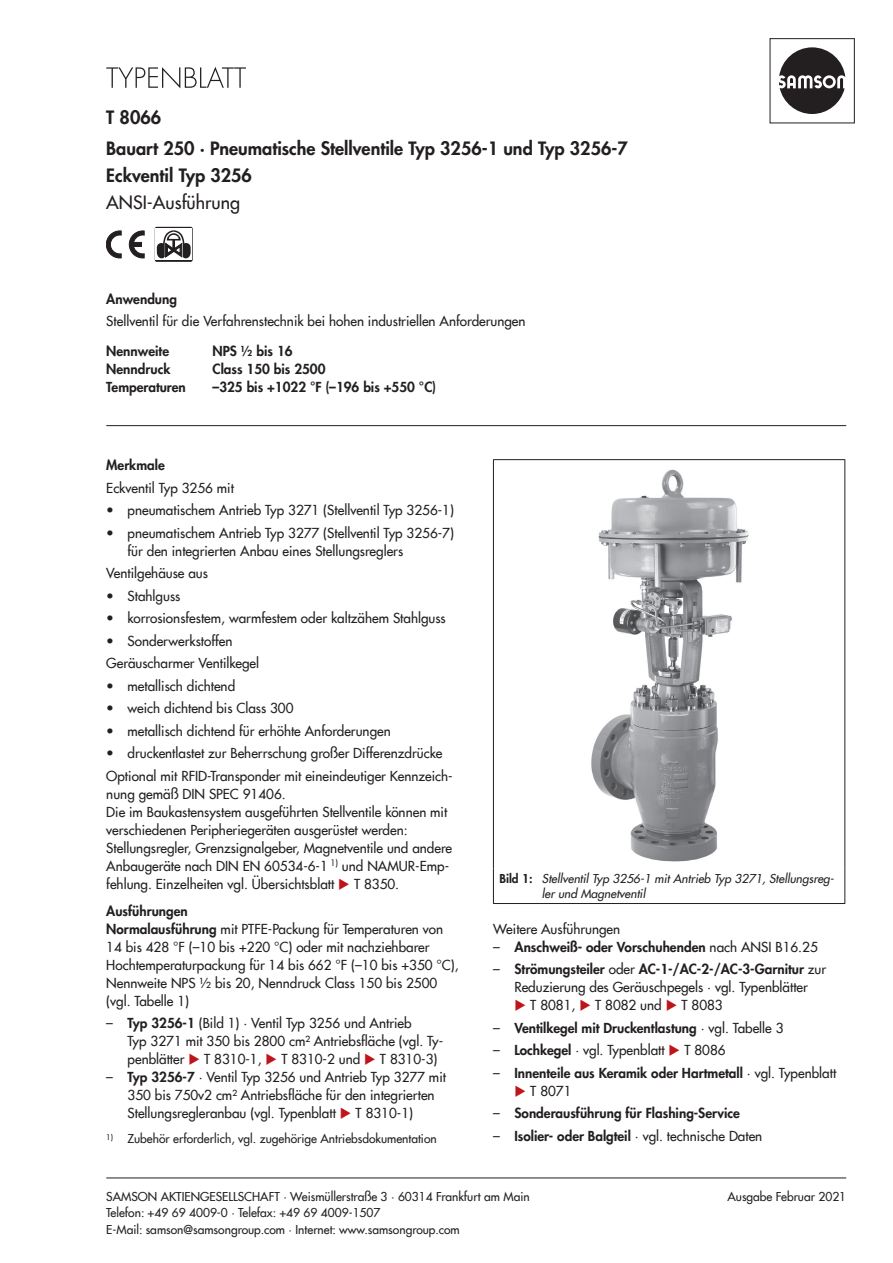
<style>
.page{position:relative;width:893px;height:1263px;background:#fff}
.page>*{position:absolute;margin:0;border:0;box-sizing:border-box;transform-origin:0 0}
.t1{font:800 18px/27px "Futura Com";color:#231f20}
.t2{font:500 18px "Futura Com";color:#231f20}
.t3{font:500 13.5px/18px "Futura Com";color:#231f20}
.t4{font:800 13.5px "Futura Com";color:#231f20}
.t5{font:500 12px/16.5px "Futura Com";color:#231f20}
.t6{font:italic 500 12px/15px "Futura Com";color:#231f20}
.s1{color:#be151b}
.s2{font-weight:800}
.s3{font-weight:800;font-style:normal}
.s4{font-weight:500}
</style>
<div class="page">
<svg style="left:106px;top:67px;width:140px;height:21px"></svg>
<div style="left:770px;top:38px;width:85px;height:85px;border:1px solid #231f20"></div>
<svg style="left:779px;top:47px;width:66px;height:67px"></svg>
<hr style="left:106px;top:425px;width:740px;height:1px;background:#231f20">
<hr style="left:106px;top:1177px;width:740px;height:1px;background:#231f20">
<svg style="left:155px;top:227px;width:38px;height:35px"></svg>
<svg style="left:106px;top:231px;width:15px;height:27px"></svg>
<svg style="left:129px;top:231px;width:15px;height:27px"></svg>
<hr style="left:131px;top:242px;width:10px;height:4px;background:#231f20">
<hr style="left:493px;top:459px;width:352px;height:1px;background:#231f20">
<hr style="left:493px;top:460px;width:1px;height:408px;background:#231f20">
<hr style="left:844px;top:460px;width:1px;height:408px;background:#231f20">
<hr style="left:493px;top:868px;width:1px;height:35px;background:#231f20">
<hr style="left:844px;top:868px;width:1px;height:35px;background:#231f20">
<hr style="left:493px;top:903px;width:352px;height:1px;background:#231f20">
<img style="left:591px;top:469px;width:158px;height:393px">
<h1 class="t1" style="left:106px;top:103px;width:56px">T 8066</h1>
<h1 class="t1" style="left:106px;top:134px;width:523px">Bauart 250 · Pneumatische Stellventile Typ 3256‑1 und Typ 3256‑7<br>Eckventil Typ 3256</h1>
<h1 class="t2" style="left:106px;top:189px;width:135px">ANSI-Ausführung</h1>
<p class="t4" style="left:106px;top:289px;width:72px">Anwendung</p>
<p class="t3" style="left:106px;top:312px;width:421px">Stellventil für die Verfahrenstechnik bei hohen industriellen Anforderungen</p>
<p class="t4" style="left:106px;top:340px;width:64px">Nennweite</p>
<p class="t4" style="left:213px;top:340px;width:82px">NPS ½ bis 16</p>
<p class="t4" style="left:106px;top:358px;width:66px">Nenndruck</p>
<p class="t4" style="left:213px;top:358px;width:114px">Class 150 bis 2500</p>
<p class="t4" style="left:106px;top:376px;width:81px">Temperaturen</p>
<p class="t4" style="left:213px;top:376px;width:225px">–325 bis +1022 °F (–196 bis +550 °C)</p>
<p class="t4" style="left:106px;top:455px;width:60px">Merkmale</p>
<p class="t3" style="left:106px;top:478px;width:129px">Eckventil Typ 3256 mit</p>
<p class="t3" style="left:106px;top:501px;width:349px">• pneumatischem Antrieb Typ 3271 (Stellventil Typ 3256‑1)</p>
<p class="t3" style="left:128px;top:523px;width:328px;text-indent:-21px">• pneumatischem Antrieb Typ 3277 (Stellventil Typ 3256‑7) für den integrierten Anbau eines Stellungsreglers</p>
<p class="t3" style="left:106px;top:564px;width:103px">Ventilgehäuse aus</p>
<p class="t3" style="left:106px;top:586px;width:76px">• Stahlguss</p>
<p class="t3" style="left:106px;top:609px;width:341px">• korrosionsfestem, warmfestem oder kaltzähem Stahlguss</p>
<p class="t3" style="left:106px;top:629px;width:154px;line-height:22.5px">• Sonderwerkstoffen<br>Geräuscharmer Ventilkegel</p>
<p class="t3" style="left:106px;top:676px;width:130px">• metallisch dichtend</p>
<p class="t3" style="left:106px;top:699px;width:189px">• weich dichtend bis Class 300</p>
<p class="t3" style="left:106px;top:721px;width:286px">• metallisch dichtend für erhöhte Anforderungen</p>
<p class="t3" style="left:106px;top:741px;width:348px;line-height:22.5px">• druckentlastet zur Beherrschung großer Differenzdrücke<br>Optional mit RFID-Transponder mit eineindeutiger Kennzeich-</p>
<p class="t3" style="left:106px;top:784px;width:347px">nung gemäß DIN SPEC 91406.<br>Die im Baukastensystem ausgeführten Stellventile können mit verschiedenen Peripheriegeräten ausgerüstet werden:<br>Stellungsregler, Grenzsignalgeber, Magnetventile und andere Anbaugeräte nach DIN EN 60534‑6‑1 <sup>1)</sup> und NAMUR-Emp&shy;fehlung. Einzelheiten vgl. Übersichtsblatt <span class="s1">◆</span> T 8350.</p>
<p class="t3" style="left:106px;top:901px;width:354px"><span class="s2">Ausführungen<br>Normalausführung</span> mit PTFE-Packung für Temperaturen von 14 bis 428 °F (–10 bis +220 °C) oder mit nachziehbarer Hochtemperaturpackung für 14 bis 662 °F (–10 bis +350 °C), Nennweite NPS ½ bis 20, Nenndruck Class 150 bis 2500 (vgl. Tabelle 1)</p>
<p class="t3" style="left:128px;top:1014px;width:317px;text-indent:-21px">– <span class="s2">Typ 3256‑1</span> (Bild 1) · Ventil Typ 3256 und Antrieb<br>Typ 3271 mit 350 bis 2800 cm² Antriebsfläche (vgl. Ty&shy;penblätter <span class="s1">◆</span> T 8310‑1, <span class="s1">◆</span> T 8310‑2 und <span class="s1">◆</span> T 8310‑3)</p>
<p class="t3" style="left:128px;top:1068px;width:320px;text-indent:-21px">– <span class="s2">Typ 3256‑7</span> · Ventil Typ 3256 und Antrieb Typ 3277 mit<br>350 bis 750v2 cm² Antriebsfläche für den integrierten<br>Stellungsregleranbau (vgl. Typenblatt <span class="s1">◆</span> T 8310‑1)</p>
<p class="t6" style="left:542px;top:870px;width:293px;text-indent:-43px"><span class="s3">Bild 1:</span> Stellventil Typ 3256‑1 mit Antrieb Typ 3271, Stellungsreg‑ ler und Magnetventil</p>
<p class="t3" style="left:493px;top:919px;width:129px">Weitere Ausführungen</p>
<p class="t4" style="left:493px;top:937px;width:326px"><span class="s4">–</span> Anschweiß- oder Vorschuhenden <span class="s4">nach ANSI B16.25</span></p>
<p class="t3" style="left:493px;top:960px;width:334px;text-align:center">– <span class="s2">Strömungsteiler</span> oder <span class="s2">AC-1-/AC-2-/AC-3-Garnitur</span> zur<br>Reduzierung des Geräuschpegels · vgl. Typenblätter</p>
<p class="t3" style="left:514px;top:996px;width:210px"><span class="s1">◆</span> T 8081, <span class="s1">◆</span> T 8082 und <span class="s1">◆</span> T 8083</p>
<p class="t4" style="left:493px;top:1018px;width:292px"><span class="s4">–</span> Ventilkegel mit Druckentlastung <span class="s4">· vgl. Tabelle 3</span></p>
<p class="t3" style="left:493px;top:1041px;width:234px">– <span class="s2">Lochkegel</span> · vgl. Typenblatt <span class="s1">◆</span> T 8086</p>
<p class="t4" style="left:493px;top:1063px;width:344px"><span class="s4">–</span> Innenteile aus Keramik oder Hartmetall <span class="s4">· vgl. Typenblatt</span></p>
<p class="t3" style="left:514px;top:1081px;width:59px"><span class="s1">◆</span> T 8071</p>
<p class="t4" style="left:493px;top:1103px;width:248px"><span class="s4">–</span> Sonderausführung für Flashing-Service</p>
<p class="t5" style="left:106px;top:1130px;width:332px"><sup>1)</sup> Zubehör erforderlich, vgl. zugehörige Antriebsdokumentation</p>
<p class="t3" style="left:493px;top:1126px;width:271px">– <span class="s2">Isolier- oder Balgteil</span> · vgl. technische Daten</p>
<p class="t5" style="left:106px;top:1187px;width:425px">SAMSON AKTIENGESELLSCHAFT · Weismüllerstraße 3 · 60314 Frankfurt am Main<br>Telefon: +49 69 4009-0 · Telefax: +49 69 4009-1507<br>E-Mail: samson@samsongroup.com · Internet: www.samsongroup.com</p>
<p class="t5" style="left:727px;top:1187px;width:120px">Ausgabe Februar 2021</p>
</div>
